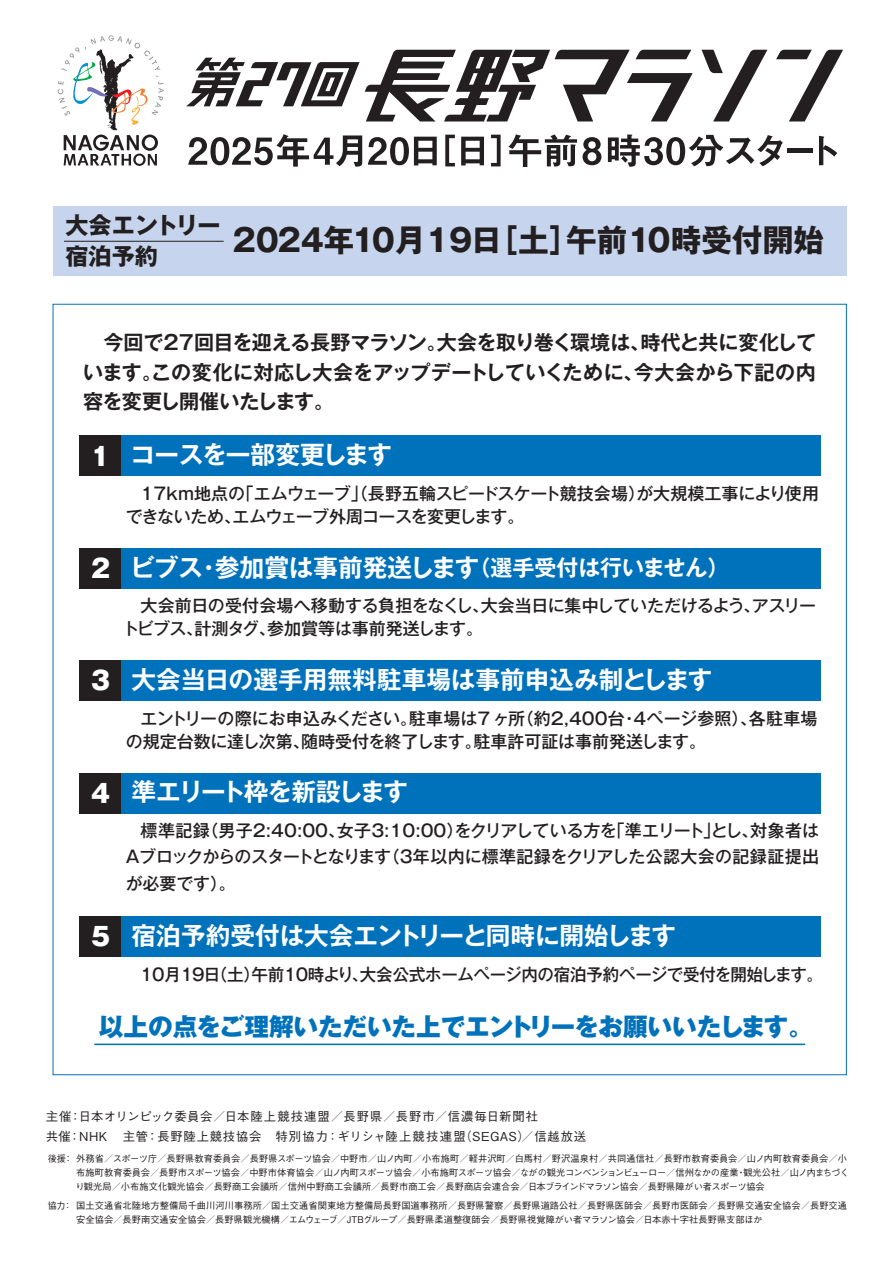
<style>
.page{position:relative;width:893px;height:1263px;background:#fff}
.page>*{position:absolute;margin:0;border:0;box-sizing:border-box;transform-origin:0 0}
.t1{font:700 31.35px "P Gothic MB101 Pr 6 N";color:#231f20}
.t2{font:700 24.75px "Gothic MB101 Pr 6 N De";letter-spacing:-.01em;color:#fff}
.t3{font:800 24.75px "Gothic MB101 Pr 6 N";letter-spacing:-.01em;color:#0072bc}
.t4{font:700 24.75px "Gothic MB101 Pr 6 N De";letter-spacing:-.09em;color:#fff}
.t5{font:700 24.75px "Gothic MB101 Pr 6 N De";letter-spacing:-.035em;color:#fff}
.t6{font:700 23.1px/30.8px "P Gothic MB101 Pr 6 N";color:#231f20}
.t7{font:700 20.1px/29.4px "Gothic MB101 Pr 6 N De";letter-spacing:-.005em;color:#231f20;text-align:justify}
.t8{font:500 16.95px/23.2px "Gothic MB101 Pr 6 N";letter-spacing:-.01em;color:#231f20}
.t9{font:12.3px/20.1px "P Gothic BBB Pr 6 N";letter-spacing:.06em;color:#231f20}
.t10{font:9.3px/14px "P Gothic BBB Pr 6 N";color:#231f20}
.s1{font-family:"Gothic MB101 Pr 6 N";font-weight:800;font-size:24.9px}
.s2{font-size:22.05px}
</style>
<div class="page">
<svg style="left:58px;top:35px;width:106px;height:131px"></svg>
<svg style="left:188px;top:134px;width:174px;height:33px"></svg>
<svg style="left:368px;top:137px;width:69px;height:28px"></svg>
<svg style="left:445px;top:135px;width:10px;height:31px"></svg>
<svg style="left:461px;top:137px;width:23px;height:28px"></svg>
<svg style="left:491px;top:135px;width:10px;height:31px"></svg>
<svg style="left:508px;top:134px;width:69px;height:33px"></svg>
<svg style="left:583px;top:137px;width:18px;height:28px"></svg>
<svg style="left:608px;top:134px;width:175px;height:33px"></svg>
<div style="left:788px;top:148px;width:25px;height:5px;background:#231f20"></div>
<svg style="left:819px;top:136px;width:18px;height:29px"></svg>
<svg style="left:776px;top:50px;width:67px;height:71px"></svg>
<svg style="left:701px;top:50px;width:66px;height:71px"></svg>
<svg style="left:365px;top:50px;width:328px;height:71px"></svg>
<svg style="left:186px;top:58px;width:173px;height:48px"></svg>
<div style="left:79px;top:548px;width:741px;height:41px;background:#0072bc"></div>
<div style="left:79px;top:548px;width:42px;height:41px;background:#231f20"></div>
<div style="left:79px;top:660px;width:741px;height:41px;background:#0072bc"></div>
<div style="left:79px;top:660px;width:42px;height:41px;background:#231f20"></div>
<div style="left:79px;top:435px;width:741px;height:41px;background:#0072bc"></div>
<div style="left:79px;top:435px;width:42px;height:41px;background:#231f20"></div>
<div style="left:79px;top:773px;width:741px;height:40px;background:#0072bc"></div>
<div style="left:79px;top:773px;width:42px;height:40px;background:#231f20"></div>
<div style="left:79px;top:916px;width:741px;height:41px;background:#0072bc"></div>
<div style="left:79px;top:916px;width:42px;height:41px;background:#231f20"></div>
<hr style="left:94px;top:1043px;width:711px;height:2px;background:#0072bc">
<div style="left:53px;top:206px;width:793px;height:70px;background:#c6d5ed"></div>
<hr style="left:64px;top:241px;width:160px;height:1px;background:#231f20">
<p class="t6" style="left:65px;top:211px;width:157px">大会エントリー宿泊予約</p>
<p class="t1" style="left:232px;top:223px;width:593px">2024年10月19日［土］午前10時受付開始</p>
<p class="t7" style="left:83px;top:327px;width:734px">　今回で27回目を迎える長野マラソン。大会を取り巻く環境は、時代と共に変化しています。この変化に対応し大会をアップデートしていくために、今大会から下記の内容を変更し開催いたします。</p>
<p class="t5" style="left:88px;top:434px;width:306px"><span class="s1">１</span> コースを一部変更します</p>
<p class="t8" style="left:126px;top:481px;width:695px;text-indent:15px">17km地点の「エムウェーブ」（長野五輪スピードスケート競技会場）が大規模工事により使用できないため、エムウェーブ外周コースを変更します。</p>
<p class="t2" style="left:88px;top:547px;width:643px"><span class="s1">２</span> ビブス・参加賞は事前発送します<span class="s2">（選手受付は行いません）</span></p>
<p class="t8" style="left:122px;top:593px;width:695px;text-indent:18px">大会前日の受付会場へ移動する負担をなくし、大会当日に集中していただけるよう、アスリートビブス、計測タグ、参加賞等は事前発送します。</p>
<p class="t2" style="left:88px;top:659px;width:626px"><span class="s1">３</span> 大会当日の選手用無料駐車場は事前申込み制とします</p>
<p class="t8" style="left:126px;top:705px;width:693px;text-indent:15px">エントリーの際にお申込みください。駐車場は7ヶ所（約2,400台・4ページ参照）、各駐車場の規定台数に達し次第、随時受付を終了します。駐車許可証は事前発送します。</p>
<p class="t4" style="left:91px;top:771px;width:318px"><span class="s1">4</span> 準エリート枠を新設します</p>
<p class="t8" style="left:126px;top:817px;width:695px;line-height:26.2px;text-align:justify;text-indent:15px">標準記録（男子2:40:00、女子3:10:00）をクリアしている方を「準エリート」とし、対象者はAブロックからのスタートとなります（3年以内に標準記録をクリアした公認大会の記録証提出が必要です）。</p>
<p class="t2" style="left:91px;top:915px;width:587px"><span class="s1">5</span> 宿泊予約受付は大会エントリーと同時に開始します</p>
<p class="t8" style="left:140px;top:961px;width:684px">10月19日（土）午前10時より、大会公式ホームページ内の宿泊予約ページで受付を開始します。</p>
<p class="t3" style="left:99px;top:1005px;width:716px">以上の点をご理解いただいた上でエントリーをお願いいたします。</p>
<p class="t9" style="left:46px;top:1106px;width:542px">主催：日本オリンピック委員会／日本陸上競技連盟／長野県／長野市／信濃毎日新聞社<br>共催：NHK 主管：長野陸上競技協会 特別協力：ギリシャ陸上競技連盟（SEGAS）／信越放送</p>
<p class="t10" style="left:75px;top:1151px;width:775px;text-indent:-28px">後援：外務省／スポーツ庁／長野県教育委員会／長野県スポーツ協会／中野市／山ノ内町／小布施町／軽井沢町／白馬村／野沢温泉村／共同通信社／長野市教育委員会／山ノ内町教育委員会／小布施町教育委員会／長野市スポーツ協会／中野市体育協会／山ノ内町スポーツ協会／小布施町スポーツ協会／ながの観光コンベンションビューロー／信州なかの産業・観光公社／山ノ内まちづくり観光局／小布施文化観光協会／長野商工会議所／信州中野商工会議所／長野市商工会／長野商店会連合会／日本ブラインドマラソン協会／長野県障がい者スポーツ協会</p>
<p class="t10" style="left:76px;top:1198px;width:772px;text-indent:-28px">協力：国土交通省北陸地方整備局千曲川河川事務所／国土交通省関東地方整備局長野国道事務所／長野県警察／長野県道路公社／長野県医師会／長野市医師会／長野県交通安全協会／長野交通安全協会／長野南交通安全協会／長野県観光機構／エムウェーブ／JTBグループ／長野県柔道整復師会／長野県視覚障がい者マラソン協会／日本赤十字社長野県支部ほか</p>
</div>
